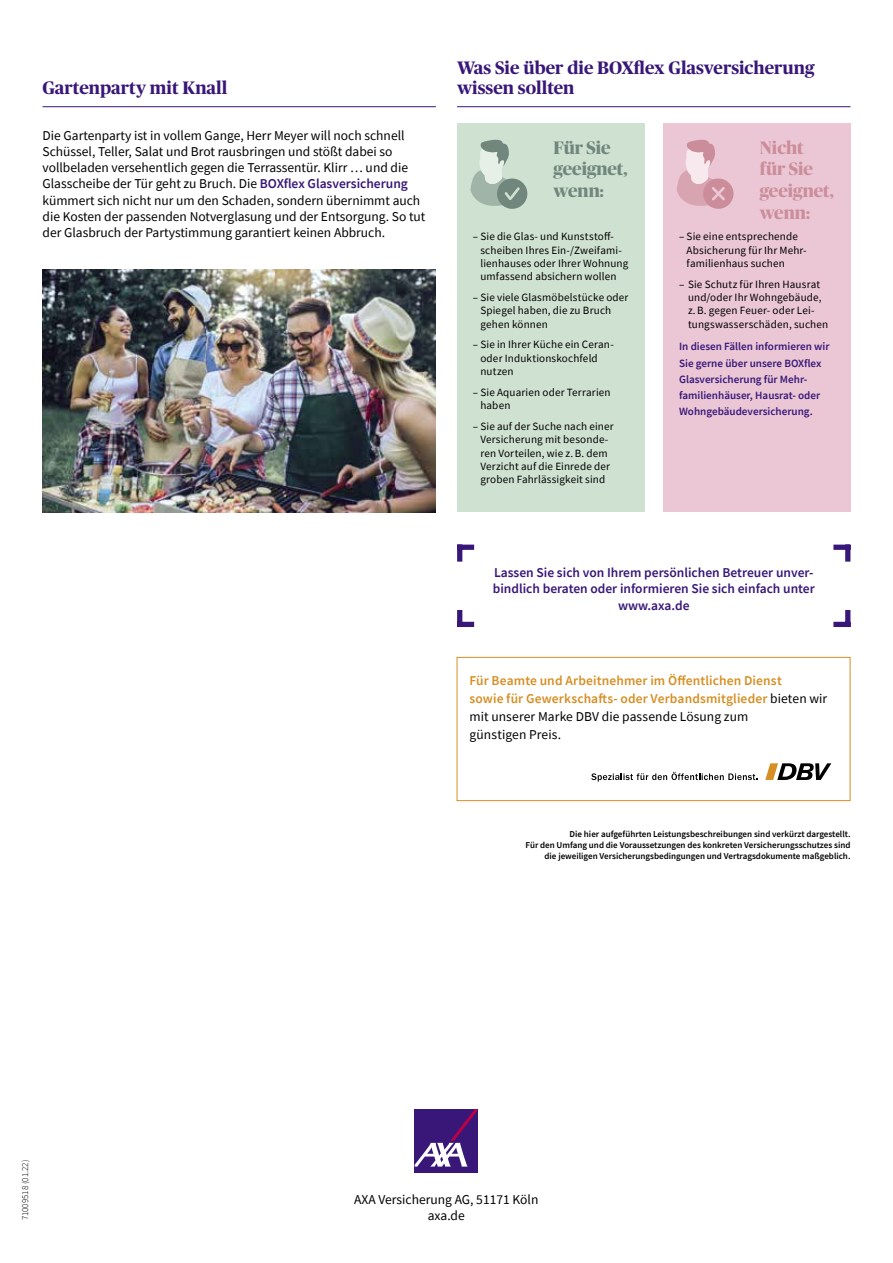
<style>
.page{position:relative;width:893px;height:1263px;background:#fff}
.page>*{position:absolute;margin:0;border:0;box-sizing:border-box;transform-origin:0 0}
.t1{font:700 18px/19.5px "Publico";color:#381778}
.t2{font:700 18px/21.6px "Publico Banner";color:#cc8d9a}
.t3{font:700 18px/21.6px "Publico Banner";color:#71867d}
.t4{font:13.5px/16.2px "Source Sans Pro";color:#000}
.t5{font:600 13.5px/18px "Source Sans Pro";letter-spacing:.01em;color:#d68f24}
.t6{font:600 13.5px/16.2px "Source Sans Pro";color:#381778;text-align:center}
.t7{font:11.1px/13.4px "Source Sans Pro";letter-spacing:.015em;color:#000}
.t8{font:600 11.1px/16.2px "Source Sans Pro";color:#381778}
.t9{font:600 9px/10.8px "Source Sans Pro";color:#000;text-align:right}
.t10{font:300 9px "Source Sans Pro";color:#000}
.s1{font-weight:600;color:#381778}
.s2{font-weight:400;color:#000}
</style>
<div class="page">
<hr style="left:457px;top:106px;width:393px;height:1px;background:#381778">
<div style="left:663px;top:124px;width:187px;height:388px;background:#ebc7d6"></div>
<div style="left:457px;top:124px;width:187px;height:388px;background:#cfe2d1"></div>
<div style="left:497px;top:178px;width:30px;height:31px;background:#71867d;border-radius:50%"></div>
<svg style="left:470px;top:140px;width:50px;height:66px"></svg>
<div style="left:703px;top:178px;width:30px;height:31px;background:#cc8d9a;border-radius:50%"></div>
<svg style="left:677px;top:140px;width:48px;height:66px"></svg>
<hr style="left:43px;top:106px;width:393px;height:1px;background:#381778">
<img style="left:43px;top:269px;width:393px;height:243px">
<div style="left:415px;top:1109px;width:63px;height:64px;background:#381778"></div>
<svg style="left:415px;top:1109px;width:63px;height:57px"></svg>
<div style="left:457px;top:610px;width:5px;height:17px;background:#381778"></div>
<div style="left:457px;top:622px;width:17px;height:5px;background:#381778"></div>
<div style="left:457px;top:545px;width:5px;height:17px;background:#381778"></div>
<div style="left:457px;top:545px;width:17px;height:5px;background:#381778"></div>
<div style="left:845px;top:610px;width:5px;height:17px;background:#381778"></div>
<div style="left:833px;top:622px;width:17px;height:5px;background:#381778"></div>
<div style="left:845px;top:545px;width:5px;height:17px;background:#381778"></div>
<div style="left:833px;top:545px;width:17px;height:5px;background:#381778"></div>
<svg style="left:765px;top:763px;width:66px;height:17px"></svg>
<svg style="left:591px;top:772px;width:166px;height:10px"></svg>
<div style="left:457px;top:657px;width:393px;height:144px;border:1px solid #d68f24"></div>
<h1 class="t1" style="left:43px;top:78px;width:186px">Gartenparty mit Knall</h1>
<p class="t4" style="left:43px;top:127px;width:384px">Die Gartenparty ist in vollem Gange, Herr Meyer will noch schnell Schüssel, Teller, Salat und Brot rausbringen und stößt dabei so vollbeladen versehentlich gegen die Terrassentür. Klirr … und die Glasscheibe der Tür geht zu Bruch. Die <span class="s1">BOXflex Glasversicherung </span>kümmert sich nicht nur um den Schaden, sondern übernimmt auch die Kosten der passenden Notverglasung und der Entsorgung. So tut der Glasbruch der Partystimmung garantiert keinen Abbruch.</p>
<h1 class="t1" style="left:457px;top:58px;width:359px">Was Sie über die BOXflex Glasversicherung wissen sollten</h1>
<h1 class="t3" style="left:554px;top:136px;width:75px">Für Sie geeignet, wenn:</h1>
<p class="t7" style="left:480px;top:230px;width:149px;text-indent:-8px">– Sie die Glas- und Kunststoff&shy;scheiben Ihres Ein-/Zweifami&shy;lienhauses oder Ihrer Wohnung umfassend absichern wollen</p>
<p class="t7" style="left:480px;top:291px;width:150px;text-indent:-8px">– Sie viele Glasmöbelstücke oder<br>Spiegel haben, die zu Bruch gehen können</p>
<p class="t7" style="left:480px;top:338px;width:135px;text-indent:-8px">– Sie in Ihrer Küche ein Ceran&shy;oder Induktionskochfeld nutzen</p>
<p class="t7" style="left:480px;top:385px;width:132px;text-indent:-8px">– Sie Aquarien oder Terrarien haben</p>
<p class="t7" style="left:473px;top:419px;width:142px;text-align:center">– Sie auf der Suche nach einer<br>Versicherung mit besonde&shy;ren Vorteilen, wie z.B. dem<br>Verzicht auf die Einrede der groben Fahrlässigkeit sind</p>
<h1 class="t2" style="left:760px;top:136px;width:75px">Nicht<br>für Sie geeignet, wenn:</h1>
<p class="t7" style="left:687px;top:230px;width:121px;text-indent:-8px">– Sie eine entsprechende<br>Absicherung für Ihr Mehr&shy;familienhaus suchen</p>
<p class="t7" style="left:688px;top:277px;width:142px;text-indent:-9px">– Sie Schutz für Ihren Hausrat und/oder Ihr Wohngebäude, z.B. gegen Feuer- oder Lei&shy;tungswasserschäden, suchen</p>
<p class="t8" style="left:679px;top:338px;width:152px">In diesen Fällen informieren wir<br>Sie gerne über unsere BOXflex<br>Glasversicherung für Mehr&shy;familienhäuser, Hausrat- oder<br>Wohngebäudeversicherung.</p>
<p class="t6" style="left:493px;top:564px;width:323px">Lassen Sie sich von Ihrem persönlichen Betreuer unver&shy;bindlich beraten oder informieren Sie sich einfach unter www.axa.de</p>
<p class="t5" style="left:470px;top:671px;width:359px">Für Beamte und Arbeitnehmer im Öffentlichen Dienst<br>sowie für Gewerkschafts- oder Verbandsmitglieder <span class="s2">bieten wir mit unserer Marke DBV die passende Lösung zum<br>günstigen Preis.</span></p>
<p class="t9" style="left:526px;top:828px;width:326px">Die hier aufgeführten Leistungsbeschreibungen sind verkürzt dargestellt.<br>Für den Umfang und die Voraussetzungen des konkreten Versicherungsschutzes sind die jeweiligen Versicherungsbedingungen und Vertragsdokumente maßgeblich.</p>
<p class="t10" style="left:20px;top:1220px;width:62px;rotate:-90deg">71009518 (01.22)</p>
<p class="t4" style="left:354px;top:1191px;width:186px;text-align:center">AXA Versicherung AG, 51171 Köln axa.de</p>
</div>
